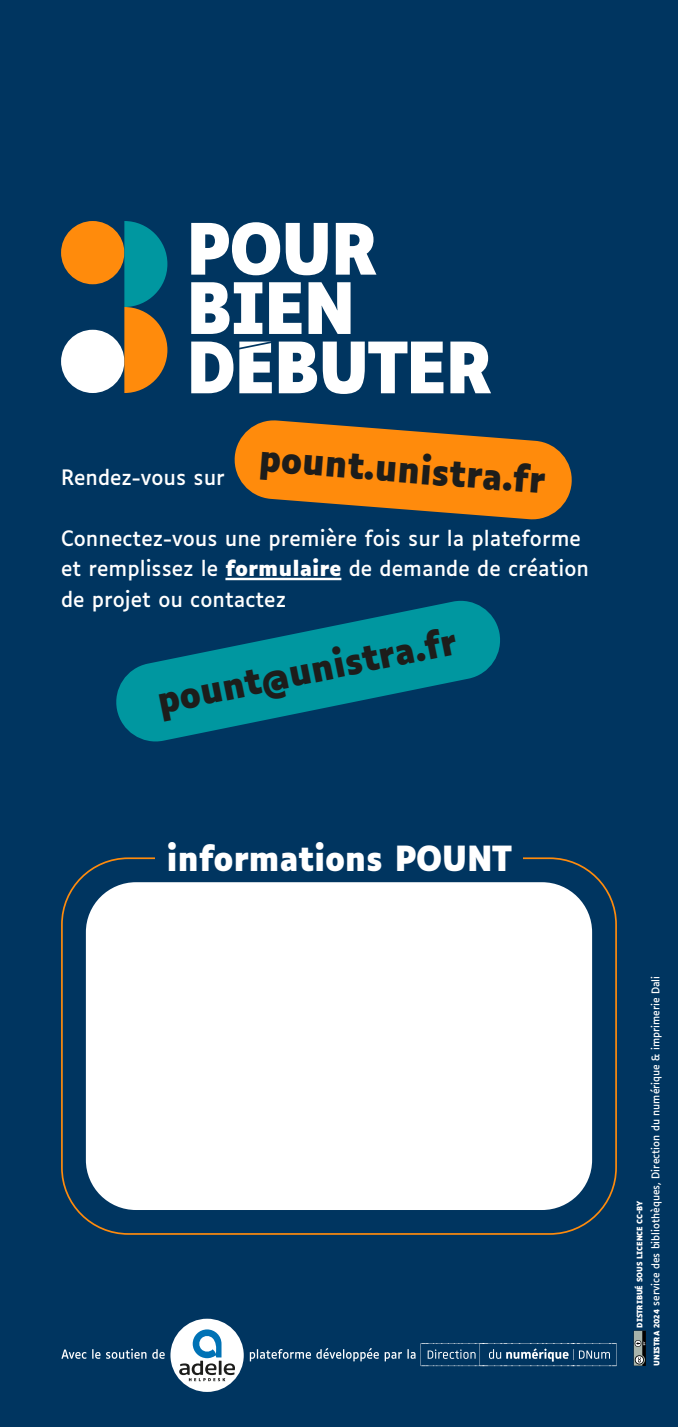
<style>
.page{position:relative;width:678px;height:1427px;background:#fff}
.page>*{position:absolute;margin:0;border:0;box-sizing:border-box;transform-origin:0 0}
.t1{font:700 67.73px/59.2px "Luciole";letter-spacing:-.03em;color:#fff;scale:.95 1}
.t2{font:700 35.55px "Luciole";color:#1d1d1b;scale:.95 1}
.t3{font:700 33.07px "Luciole";letter-spacing:-.01em;color:#fff;scale:.95 1}
.t4{font:20.25px/30.6px "Luciole";color:#fff}
.t5{font:10.12px "Luciole";color:#fff}
.t6{font:700 7.2px "Luciole";color:#fff}
.s1{font-weight:700}
.s2{font-weight:700;font-size:7.2px}
</style>
<div class="page">
<div style="left:0;top:0;width:677px;height:1426px;background:#003560"></div>
<hr style="left:225px;top:577px;width:116px;height:3px;background:#fff">
<svg style="left:234px;top:420px;width:338px;height:100px"></svg>
<svg style="left:116px;top:600px;width:384px;height:142px;fill:#0097a0"></svg>
<div style="left:61px;top:330px;width:63px;height:63px;background:#fff;border-radius:50%"></div>
<div style="left:61px;top:221px;width:63px;height:63px;background:#ff8b0c;border-radius:50%"></div>
<svg style="left:124px;top:221px;width:43px;height:172px"></svg>
<div style="left:86px;top:882px;width:505px;height:327px;background:#fff;border-radius:50px"></div>
<svg style="left:633px;top:1330px;width:12px;height:35px"></svg>
<div style="left:170px;top:1318px;width:73px;height:73px;background:#fff;border-radius:50%"></div>
<svg style="left:61px;top:1329px;width:555px;height:51px"></svg>
<h1 class="t1" style="left:186px;top:222px;width:323px">POUR<br>BIEN<br>DEBUTER</h1>
<p class="t4" style="left:61px;top:460px;width:165px">Rendez-vous sur</p>
<h2 class="t2" style="left:260px;top:439px;width:303px;rotate:4deg">pount.unistra.fr</h2>
<p class="t4" style="left:61px;top:521px;width:529px">Connectez-vous une première fois sur la plateforme et remplissez le <span class="s1">formulaire</span> de demande de création de projet ou contactez</p>
<h2 class="t2" style="left:153px;top:683px;width:322px;rotate:-12deg">pount@unistra.fr</h2>
<h3 class="t3" style="left:166px;top:839px;width:364px">informations POUNT</h3>
<p class="t5" style="left:646px;top:1365px;width:391px;rotate:-90deg"><span class="s2">UNISTRA 2024</span> service des bibliothèques, Direction du numérique &amp; imprimerie Dali</p>
<p class="t6" style="left:635px;top:1327px;width:129px;rotate:-90deg">DISTRIBUÉ SOUS LICENCE CC-BY</p>
</div>
